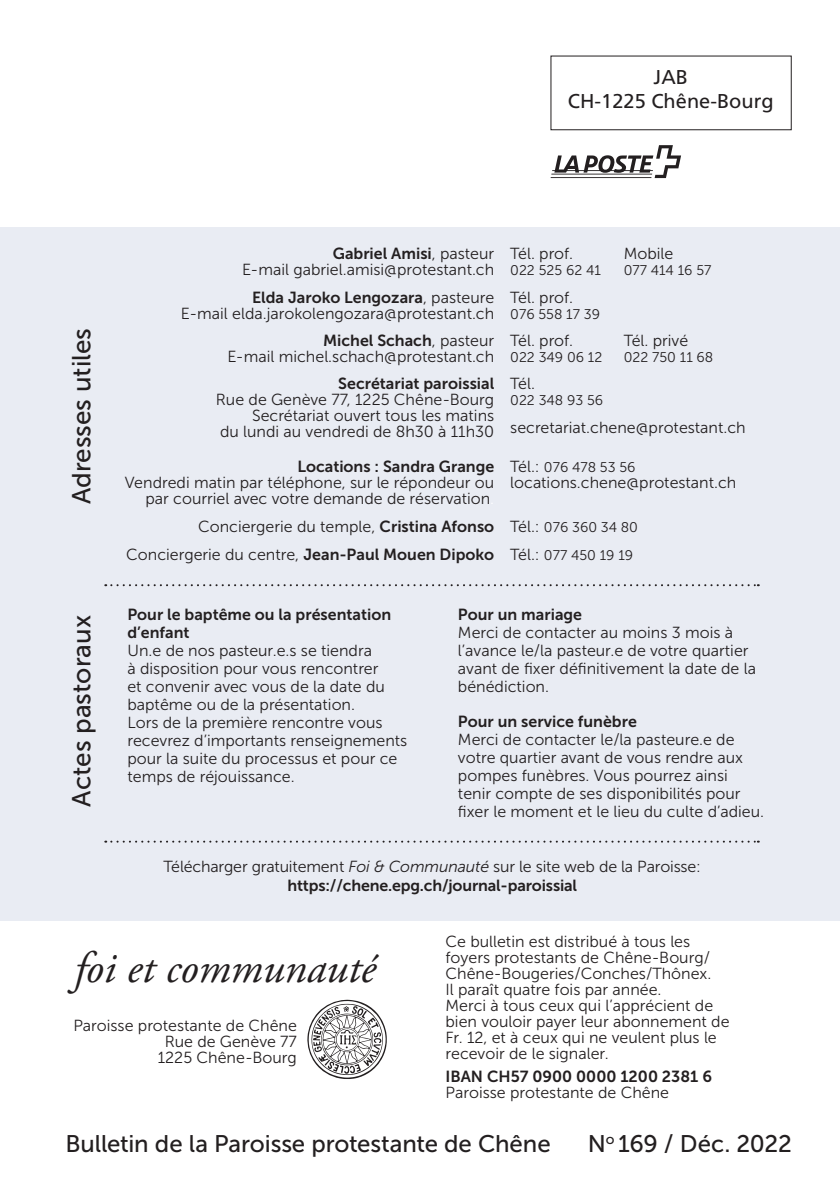
<style>
.page{position:relative;width:840px;height:1191px;background:#fff}
.page>*{position:absolute;margin:0;border:0;box-sizing:border-box;transform-origin:0 0}
.t1{font:italic 44px "Adobe Garamond Pro";color:#231f20}
.t2{font:26px "Museo Sans 500";color:#231f20}
.t3{font:24px "Museo Sans 500";letter-spacing:-.005em;color:#231f20}
.t4{font:20px/24px "Frutiger LT Std";color:#231f20;text-align:center}
.t5{font:16px/18px "Museo Sans 300";color:#231f20}
.t6{font:16px/18px "Museo Sans 700";color:#231f20}
.t7{font:14px "Museo Sans 300";color:#231f20}
.s1{font-family:"Museo Sans 300"}
.s2{color:#fff}
.s3{font-size:16px}
.s4{font-family:"Museo Sans 700"}
.s5{font-size:14px}
.s6{font-style:italic}
</style>
<div class="page">
<div style="left:0;top:0;width:839px;height:921px;background:#e9ecf3"></div>
<div style="left:0;top:0;width:839px;height:227px;background:#fff"></div>
<svg style="left:105px;top:584px;width:653px;height:2px"></svg>
<svg style="left:307px;top:999px;width:79px;height:80px"></svg>
<hr style="left:550px;top:177px;width:101px;height:1px;background:#231f20">
<svg style="left:551px;top:145px;width:129px;height:33px"></svg>
<hr style="left:551px;top:174px;width:100px;height:1px;background:#231f20">
<div style="left:550px;top:56px;width:241px;height:74px;border:1px solid #231f20"></div>
<svg style="left:105px;top:840px;width:653px;height:2px"></svg>
<p class="t4" style="left:567px;top:65px;width:207px">JAB<br>CH-1225 Chêne-Bourg</p>
<h2 class="t2" style="left:67px;top:504px;width:178px;rotate:-90deg">Adresses utiles</h2>
<h2 class="t2" style="left:67px;top:806px;width:193px;rotate:-90deg">Actes pastoraux</h2>
<p class="t6" style="left:332px;top:245px;width:163px">Gabriel Amisi<span class="s1">, pasteur</span></p>
<p class="t5" style="left:242px;top:261px;width:253px">E-mail gabriel.amisi@protestant.ch</p>
<p class="t5" style="left:510px;top:245px;width:64px">Tél. prof.</p>
<p class="t7" style="left:510px;top:263px;width:92px">022 525 62 41</p>
<p class="t5" style="left:623px;top:245px;width:51px">Mobile</p>
<p class="t7" style="left:623px;top:263px;width:89px">077 414 16 57</p>
<p class="t6" style="left:252px;top:288px;width:243px">Elda Jaroko Lengozara<span class="s1">, pasteure</span></p>
<p class="t5" style="left:181px;top:304px;width:315px">E-mail elda.jarokolengozara@protestant.ch</p>
<p class="t5" style="left:510px;top:288px;width:64px">Tél. prof.</p>
<p class="t7" style="left:510px;top:306px;width:91px">076 558 17 39</p>
<p class="t6" style="left:323px;top:331px;width:172px">Michel Schach<span class="s1">, pasteur</span></p>
<p class="t5" style="left:227px;top:348px;width:268px">E-mail michel.schach@protestant.ch</p>
<p class="t5" style="left:510px;top:331px;width:64px">Tél. prof.</p>
<p class="t7" style="left:510px;top:349px;width:93px">022 349 06 12</p>
<p class="t5" style="left:623px;top:331px;width:66px">Tél. privé</p>
<p class="t7" style="left:623px;top:349px;width:91px">022 750 11 68</p>
<p class="t6" style="left:338px;top:375px;width:157px">Secrétariat paroissial</p>
<p class="t5" style="left:216px;top:392px;width:280px;line-height:16px;text-align:right">Rue de Genève 77, 1225 Chêne-Bourg<br>Secrétariat ouvert tous les matins<br>du lundi au vendredi de 8h30 à 11h30</p>
<p class="t5" style="left:510px;top:375px;width:26px">Tél.</p>
<p class="t7" style="left:510px;top:393px;width:94px">022 348 93 56</p>
<p class="t5" style="left:510px;top:418px;width:237px">secretariat.chene@protestant.ch</p>
<p class="t6" style="left:297px;top:458px;width:198px">Locations : Sandra Grange</p>
<p class="t5" style="left:125px;top:475px;width:370px;line-height:16px;text-align:right">Vendredi matin par téléphone, sur le répondeur ou par courriel avec votre demande de réservation<span class="s2">.</span></p>
<p class="t7" style="left:510px;top:460px;width:127px"><span class="s3">Tél.:</span> 076 478 53 56</p>
<p class="t5" style="left:510px;top:474px;width:227px">locations.chene@protestant.ch</p>
<p class="t5" style="left:126px;top:512px;width:513px;line-height:28.4px;text-indent:72px">Conciergerie du temple, <span class="s4">Cristina Afonso</span> Tél.: <span class="s5">076 360 34 80<br></span>Conciergerie du centre, <span class="s4">Jean-Paul Mouen Dipoko</span> Tél.: <span class="s5">077 450 19 19</span></p>
<p class="t6" style="left:127px;top:605px;width:265px">Pour le baptême ou la présentation d’enfant</p>
<p class="t5" style="left:127px;top:641px;width:281px">Un.e de nos pasteur.e.s se tiendra<br>à disposition pour vous rencontrer<br>et convenir avec vous de la date du baptême ou de la présentation.<br>Lors de la première rencontre vous recevrez d’importants renseignements pour la suite du processus et pour ce temps de réjouissance.</p>
<p class="t6" style="left:457px;top:605px;width:125px">Pour un mariage</p>
<p class="t5" style="left:457px;top:623px;width:299px">Merci de contacter au moins 3 mois à l’avance le/la pasteur.e de votre quartier avant de fixer définitivement la date de la bénédiction.</p>
<p class="t6" style="left:457px;top:712px;width:180px">Pour un service funèbre</p>
<p class="t5" style="left:457px;top:730px;width:307px">Merci de contacter le/la pasteure.e de votre quartier avant de vous rendre aux pompes funèbres. Vous pourrez ainsi tenir compte de ses disponibilités pour fixer le moment et le lieu du culte d’adieu.</p>
<p class="t5" style="left:163px;top:857px;width:538px">Télécharger gratuitement <span class="s6">Foi &amp; Communauté</span> sur le site web de la Paroisse:</p>
<p class="t6" style="left:287px;top:876px;width:291px">https://chene.epg.ch/journal-paroissial</p>
<h1 class="t1" style="left:74px;top:941px;width:303px">foi et communauté</h1>
<p class="t5" style="left:73px;top:1017px;width:225px;line-height:16px;text-align:right">Paroisse protestante de Chêne<br>Rue de Genève 77<br>1225 Chêne-Bourg</p>
<p class="t5" style="left:445px;top:933px;width:285px;line-height:16px">Ce bulletin est distribué à tous les foyers protestants de Chêne-Bourg/ Chêne-Bougeries/Conches/Thônex.<br>Il paraît quatre fois par année.<br>Merci à tous ceux qui l’apprécient de bien vouloir payer leur abonnement de Fr. 12, et à ceux qui ne veulent plus le recevoir de le signaler.</p>
<p class="t6" style="left:445px;top:1067px;width:268px">IBAN CH57 0900 0000 1200 2381 6</p>
<p class="t5" style="left:445px;top:1083px;width:225px">Paroisse protestante de Chêne</p>
<h3 class="t3" style="left:65px;top:1131px;width:486px">Bulletin de la Paroisse protestante de Chêne</h3>
<h3 class="t3" style="left:587px;top:1131px;width:205px">N<sup>o</sup> 169 / Déc. 2022</h3>
</div>
